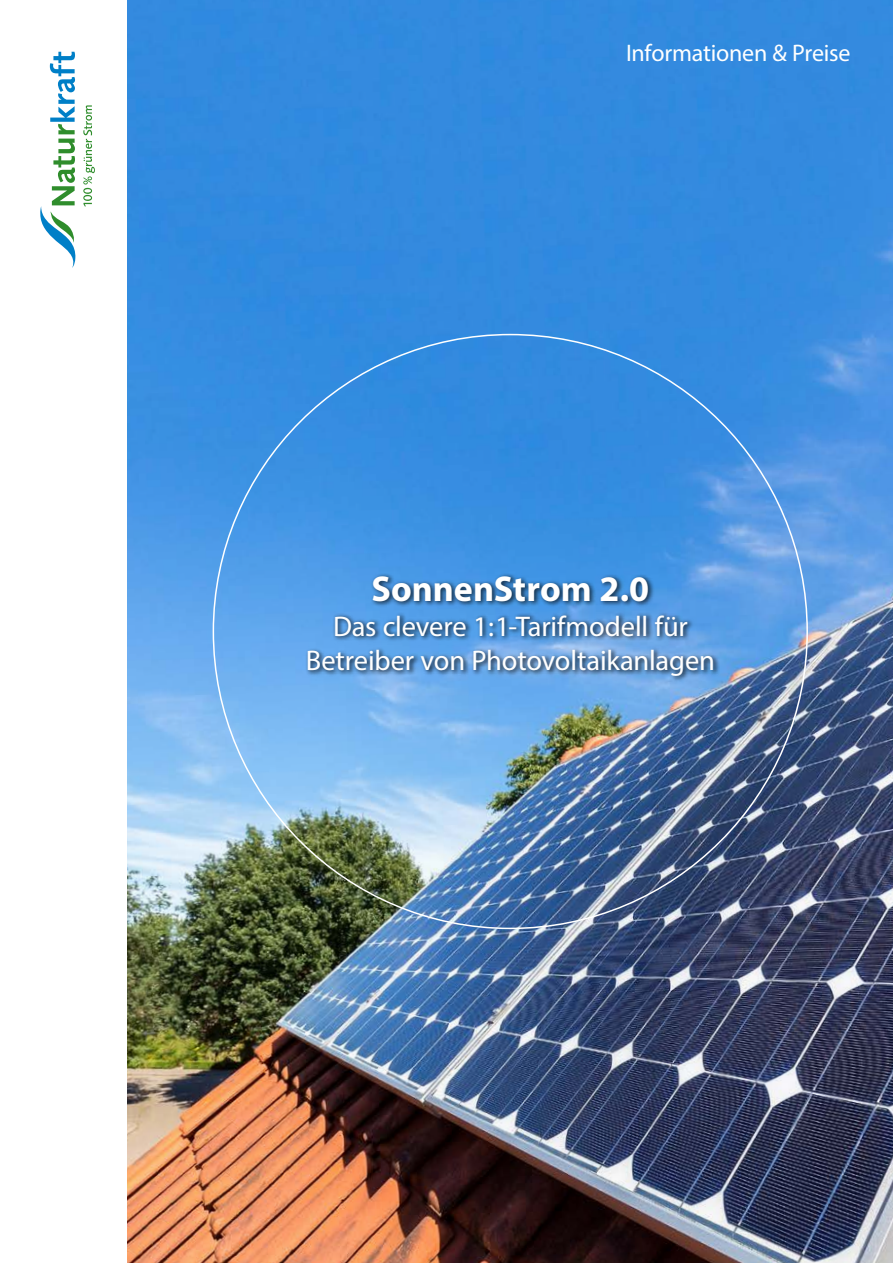
<style>
.page{position:relative;width:893px;height:1263px;background:#fff}
.page>*{position:absolute;margin:0;border:0;box-sizing:border-box;transform-origin:0 0}
.t1{font:700 36px "Myriad Pro";color:#fff}
.t2{font:28.5px/34.5px "Myriad Pro";letter-spacing:-.005em;color:#fff;text-align:center}
.t3{font:24px "Myriad Pro";letter-spacing:-.01em;color:#fff}
</style>
<div class="page">
<img style="left:128px;top:0;width:765px;height:1263px">
<div style="left:305px;top:573px;width:415px;height:109px;background:#000;opacity:.65"></div>
<svg style="left:40px;top:52px;width:36px;height:216px"></svg>
<svg style="left:83px;top:105px;width:12px;height:102px"></svg>
<p class="t3" style="left:626px;top:38px;width:226px">Informationen &amp; Preise</p>
<p class="t1" style="left:372px;top:565px;width:279px">SonnenStrom 2.0</p>
<p class="t2" style="left:306px;top:608px;width:411px">Das clevere 1:1-Tarifmodell für<br>Betreiber von Photovoltaikanlagen</p>
</div>
